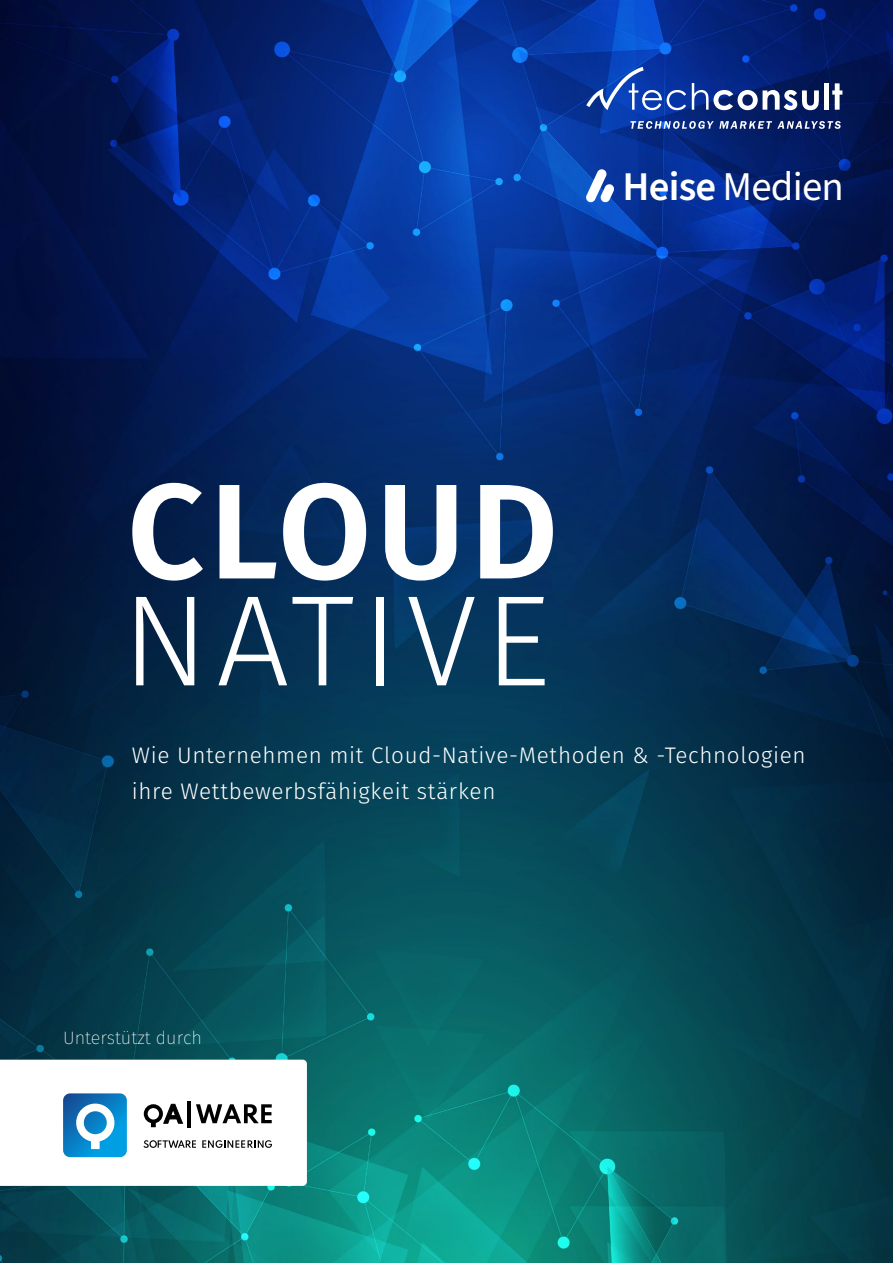
<style>
.page{position:relative;width:893px;height:1263px;background:#fff}
.page>*{position:absolute;margin:0;border:0;box-sizing:border-box;transform-origin:0 0}
.t1{font:600 135px "Fira Sans";letter-spacing:.04em;color:#fff}
.t2{font:300 129px "Fira Sans";letter-spacing:.06em;color:#fff}
.t3{font:40.8px "Source Sans Pro";letter-spacing:-.02em;color:#fff}
.t4{font:300 22.5px/36px "Fira Sans";letter-spacing:.03em;color:#fff}
.t5{font:200 18px "Fira Sans";color:#fff}
.s1{font-weight:600}
</style>
<div class="page">
<img style="left:0;top:0;width:893px;height:1263px">
<svg style="left:692px;top:83px;width:127px;height:27px"></svg>
<div style="left:824px;top:83px;width:5px;height:27px;background:#fff"></div>
<svg style="left:832px;top:83px;width:10px;height:27px"></svg>
<svg style="left:630px;top:121px;width:211px;height:8px;background:#6073a5"></svg>
<svg style="left:586px;top:67px;width:100px;height:43px;background:#2e58b6"></svg>
<svg style="left:586px;top:169px;width:29px;height:34px"></svg>
<svg style="left:0;top:1060px;width:307px;height:126px"></svg>
<h3 class="t3" style="left:623px;top:160px;width:223px"><span class="s1">Heise</span> Medien</h3>
<h1 class="t1" style="left:127px;top:421px;width:432px">CLOUD</h1>
<h2 class="t2" style="left:122px;top:548px;width:430px">NATIVE</h2>
<p class="t4" style="left:132px;top:737px;width:675px">Wie Unternehmen mit Cloud-Native-Methoden &amp; -Technologien ihre Wettbewerbsfähigkeit stärken</p>
<p class="t5" style="left:63px;top:1025px;width:140px">Unterstützt durch</p>
</div>
